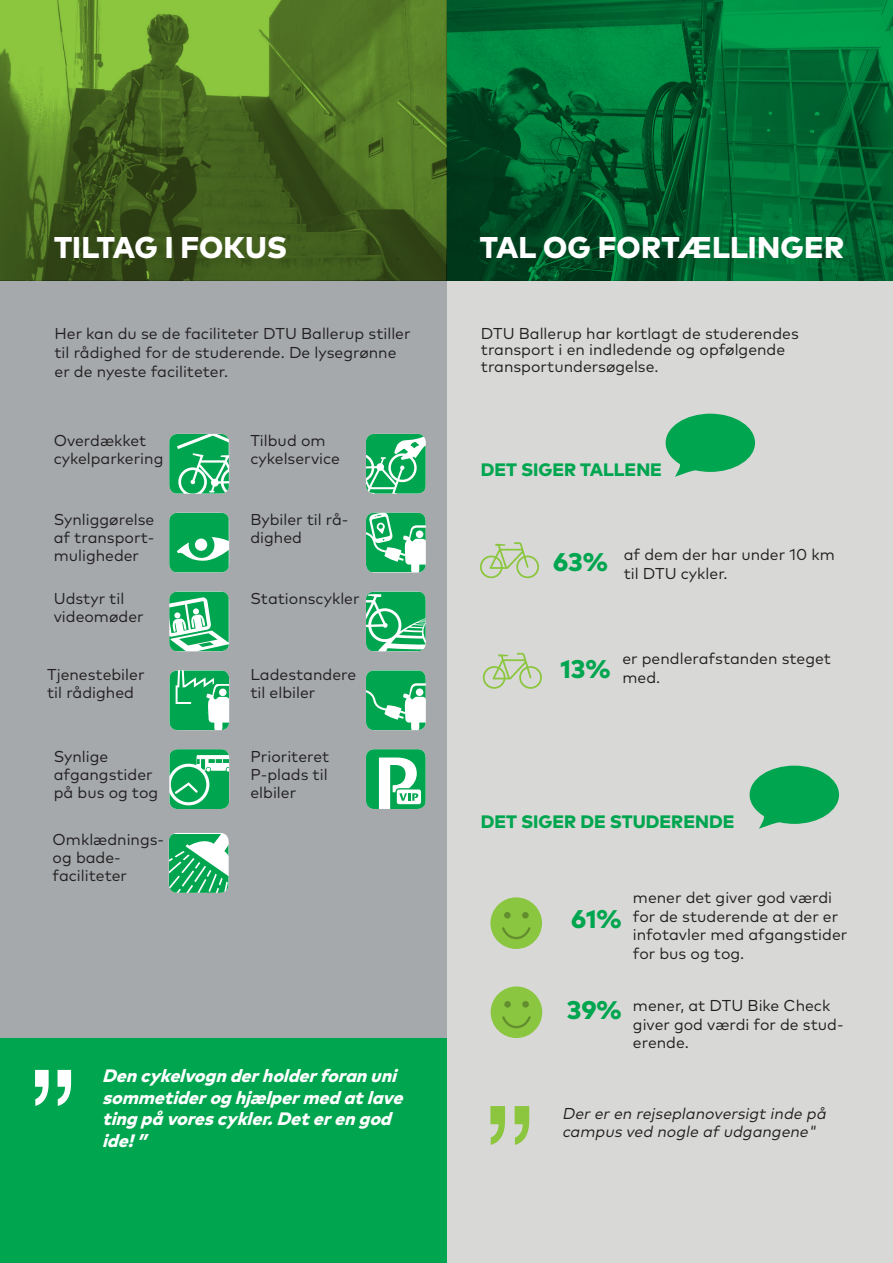
<style>
.page{position:relative;width:893px;height:1263px;background:#fff}
.page>*{position:absolute;margin:0;border:0;box-sizing:border-box;transform-origin:0 0}
.brød{font:800 30px "Mark Pro";color:#fff}
.t1{font:800 25.5px "Mark Pro";color:#00a54f}
.t2{font:italic 800 18px/21.6px "Mark Pro";color:#fff}
.t3{font:800 18px "Mark Pro";color:#00a54f}
.brød-2{font:15.75px/18px "Mark Pro";color:#231f20}
.t4{font:italic 15.75px/18.9px "Mark Pro";color:#231f20}
</style>
<div class="page">
<div style="left:421px;top:281px;width:472px;height:982px;background:#d8d9d7"></div>
<div style="left:0;top:281px;width:446px;height:982px;background:#a5a9ac"></div>
<svg style="left:446px;top:0;width:447px;height:281px;background:#006631"></svg>
<svg style="left:366px;top:591px;width:60px;height:60px;background:#46bc7f"></svg>
<svg style="left:366px;top:670px;width:60px;height:60px;background:#47bd7f"></svg>
<svg style="left:366px;top:513px;width:60px;height:59px;background:#5ac48c"></svg>
<svg style="left:366px;top:434px;width:60px;height:60px;background:#47bd7f"></svg>
<svg style="left:366px;top:749px;width:60px;height:60px;background:#61c692"></svg>
<svg style="left:169px;top:670px;width:60px;height:60px;background:#61c591"></svg>
<div style="left:192px;top:690px;width:13px;height:23px;background:#00a54f"></div>
<div style="left:178px;top:706px;width:29px;height:24px;background:#00a54f"></div>
<div style="left:215px;top:676px;width:14px;height:7px;background:#00a54f"></div>
<svg style="left:169px;top:434px;width:60px;height:60px;background:#3cb978"></svg>
<svg style="left:169px;top:513px;width:60px;height:59px;background:#2cb36d"></svg>
<svg style="left:169px;top:591px;width:60px;height:60px;background:#5dc48e"></svg>
<svg style="left:169px;top:749px;width:60px;height:60px;background:#3bb977"></svg>
<svg style="left:169px;top:834px;width:60px;height:59px;background:#59c38c"></svg>
<div style="left:0;top:1038px;width:446px;height:225px;background:#00a54f"></div>
<svg style="left:35px;top:1070px;width:36px;height:36px"></svg>
<svg style="left:0;top:0;width:446px;height:281px;background:#517424"></svg>
<svg style="left:666px;top:414px;width:89px;height:63px"></svg>
<svg style="left:480px;top:542px;width:59px;height:36px"></svg>
<div style="left:490px;top:897px;width:52px;height:52px;background:#8bc640;border-radius:50%"></div>
<div style="left:504px;top:912px;width:7px;height:6px;background:#638e2e;border-radius:50%"></div>
<div style="left:522px;top:912px;width:7px;height:6px;background:#638e2e;border-radius:50%"></div>
<svg style="left:502px;top:927px;width:28px;height:12px"></svg>
<svg style="left:490px;top:1106px;width:39px;height:39px"></svg>
<svg style="left:750px;top:766px;width:89px;height:63px"></svg>
<svg style="left:483px;top:653px;width:59px;height:36px"></svg>
<div style="left:491px;top:986px;width:51px;height:52px;background:#8bc640;border-radius:50%"></div>
<div style="left:504px;top:1001px;width:7px;height:6px;background:#638e2e;border-radius:50%"></div>
<div style="left:522px;top:1001px;width:7px;height:6px;background:#638e2e;border-radius:50%"></div>
<svg style="left:502px;top:1016px;width:29px;height:12px"></svg>
<p class="brød" style="left:54px;top:224px;width:234px">TILTAG I FOKUS</p>
<p class="brød-2" style="left:55px;top:323px;width:358px;line-height:18.9px">Her kan du se de faciliteter DTU Ballerup stiller til rådighed for de studerende. De lysegrønne er de nyeste faciliteter.</p>
<p class="brød-2" style="left:54px;top:430px;width:111px">Overdækket cykelparkering</p>
<p class="brød-2" style="left:54px;top:509px;width:102px;text-align:justify">Synliggørelse af transport&shy;muligheder</p>
<p class="brød-2" style="left:54px;top:588px;width:91px">Udstyr til videomøder</p>
<p class="brød-2" style="left:47px;top:664px;width:99px">Tjenestebiler til rådighed</p>
<p class="brød-2" style="left:54px;top:746px;width:106px">Synlige afgangstider på bus og tog</p>
<p class="brød-2" style="left:53px;top:829px;width:113px">Omklædnings&shy;og bade&shy;faciliteter</p>
<p class="brød-2" style="left:250px;top:430px;width:91px">Tilbud om cykelservice</p>
<p class="brød-2" style="left:250px;top:509px;width:100px">Bybiler til rå&shy;dighed</p>
<p class="brød-2" style="left:250px;top:588px;width:111px">Stationscykler</p>
<p class="brød-2" style="left:250px;top:664px;width:107px">Ladestandere til elbiler</p>
<p class="brød-2" style="left:250px;top:746px;width:80px;text-align:justify">Prioriteret P-plads til elbiler</p>
<p class="t2" style="left:102px;top:1063px;width:308px">Dencykelvognderholderforanuni sommetideroghjælpermedatlave tingpåvorescykler.Deterengod ide!”</p>
<p class="brød" style="left:480px;top:224px;width:366px">TAL OG FORTÆLLINGER</p>
<p class="brød-2" style="left:481px;top:324px;width:319px;line-height:16.2px">DTU Ballerup har kortlagt de studerendes transport i en indledende og opfølgende transportundersøgelse.</p>
<p class="t3" style="left:481px;top:456px;width:183px">DET SIGER TALLENE</p>
<p class="t1" style="left:553px;top:542px;width:57px">63%</p>
<p class="brød-2" style="left:624px;top:543px;width:213px;line-height:18.9px">af dem der har under 10 km til DTU cykler.</p>
<p class="t1" style="left:561px;top:649px;width:52px">13%</p>
<p class="brød-2" style="left:622px;top:648px;width:210px;line-height:18.9px">er pendlerafstanden steget med.</p>
<p class="t3" style="left:481px;top:808px;width:255px">DET SIGER DE STUDERENDE</p>
<p class="t1" style="left:571px;top:899px;width:52px">61%</p>
<p class="t1" style="left:567px;top:990px;width:57px">39%</p>
<p class="brød-2" style="left:633px;top:886px;width:216px;line-height:18.9px">mener det giver god værdi for de studerende at der er infotavler med afgangstider for bus og tog.</p>
<p class="brød-2" style="left:633px;top:994px;width:212px;line-height:18.9px">mener, at DTU Bike Check giver god værdi for de stud-</p>
<p class="brød-2" style="left:633px;top:1033px;width:57px">erende.</p>
<p class="t4" style="left:562px;top:1102px;width:269px">Dereren rejseplanoversigt inde på campus ved nogle afudgangene"</p>
</div>
